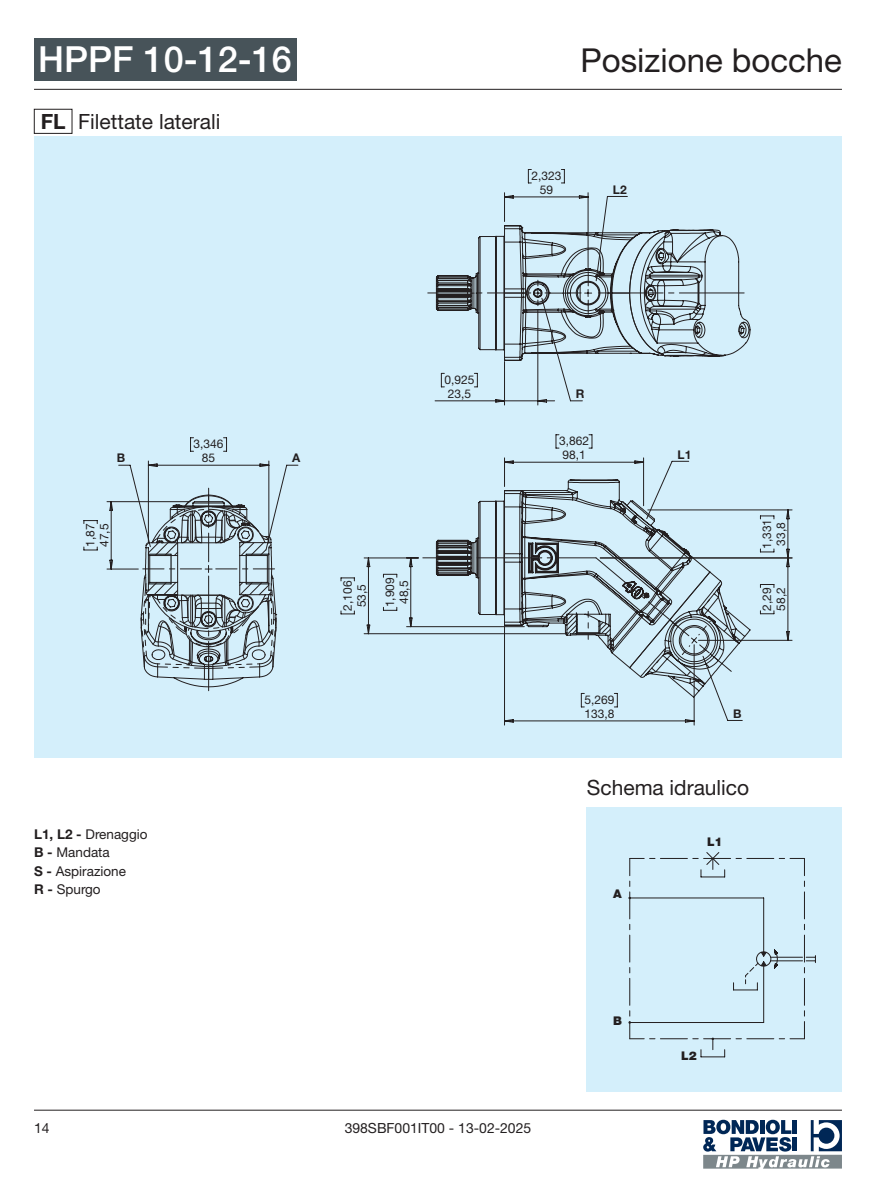
<style>
.page{position:relative;width:893px;height:1191px;background:#fff}
.page>*{position:absolute;margin:0;border:0;box-sizing:border-box;transform-origin:0 0}
.t1{font:500 36px "Helvetica Neue LT Std";color:#fff}
.t2{font:33px "Helvetica Neue LT Std";color:#231f20}
.t3{font:21px "Helvetica Neue LT Std";color:#231f20}
.t4{font:13.95px "Helvetica Neue LT Std";color:#231f20}
.t5{font:13.5px/18.1px "Helvetica Neue LT Std";color:#231f20}
.t6{font:12px/14px "Helvetica Neue LT Std";color:#231f20}
.t7{font:700 12px "Helvetica Neue LT Std";color:#231f20}
.t8{font:900 12px "Helvetica Neue LT Std";color:#231f20}
.s1{font-weight:700}
</style>
<div class="page">
<hr style="left:34px;top:89px;width:808px;height:1px;background:#231f20">
<hr style="left:34px;top:1109px;width:808px;height:1px;background:#231f20">
<svg style="left:703px;top:1119px;width:139px;height:49px"></svg>
<div style="left:34px;top:38px;width:262px;height:43px;background:#475359"></div>
<div style="left:34px;top:109px;width:38px;height:25px;border:1px solid #231f20"></div>
<div style="left:34px;top:137px;width:808px;height:621px;background:#d4effb"></div>
<svg style="left:341px;top:434px;width:451px;height:291px"></svg>
<svg style="left:428px;top:169px;width:323px;height:236px"></svg>
<svg style="left:84px;top:437px;width:193px;height:253px"></svg>
<div style="left:587px;top:807px;width:255px;height:284px;background:#d4effb"></div>
<svg style="left:629px;top:852px;width:187px;height:205px"></svg>
<h1 class="t1" style="left:38px;top:38px;width:255px">HPPF 10-12-16</h1>
<h2 class="t2" style="left:580px;top:41px;width:263px">Posizione bocche</h2>
<h3 class="t3" style="left:41px;top:109px;width:181px"><span class="s1">FL</span> Filettate laterali</h3>
<p class="t6" style="left:531px;top:169px;width:31px;text-align:center">2,323<br>59</p>
<p class="t7" style="left:613px;top:182px;width:15px">L2</p>
<p class="t6" style="left:444px;top:373px;width:31px">0,925<br>23,5</p>
<p class="t7" style="left:576px;top:386px;width:10px">R</p>
<p class="t6" style="left:194px;top:437px;width:31px">3,346</p>
<p class="t7" style="left:117px;top:450px;width:10px">B</p>
<p class="t6" style="left:202px;top:451px;width:15px">85</p>
<p class="t7" style="left:292px;top:450px;width:10px">A</p>
<p class="t6" style="left:559px;top:434px;width:31px">3,862<br>98,1</p>
<p class="t7" style="left:678px;top:447px;width:15px">L1</p>
<p class="t6" style="left:83px;top:547px;width:25px;rotate:-90deg">1,87<br>47,5</p>
<p class="t6" style="left:760px;top:549px;width:31px;rotate:-90deg">1,331<br>33,8</p>
<p class="t6" style="left:340px;top:611px;width:31px;rotate:-90deg">2,106<br>53,5</p>
<p class="t6" style="left:383px;top:607px;width:31px;rotate:-90deg">1,909<br>48,5</p>
<p class="t6" style="left:760px;top:611px;width:25px;rotate:-90deg">2,29<br>58,2</p>
<p class="t6" style="left:584px;top:692px;width:31px">5,269<br>133,8</p>
<p class="t7" style="left:733px;top:706px;width:10px">B</p>
<h3 class="t3" style="left:587px;top:775px;width:164px">Schema idraulico</h3>
<p class="t5" style="left:34px;top:825px;width:115px"><span class="s1">L1, L2 -</span> Drenaggio<br><span class="s1">B -</span> Mandata<br><span class="s1">S -</span> Aspirazione<br><span class="s1">R -</span> Spurgo</p>
<p class="t8" style="left:613px;top:886px;width:10px">A</p>
<p class="t8" style="left:707px;top:834px;width:17px">L1</p>
<p class="t4" style="left:34px;top:1119px;width:17px">14</p>
<p class="t4" style="left:345px;top:1119px;width:188px">398SBF001IT00 - 13-02-2025</p>
<p class="t8" style="left:613px;top:1013px;width:10px">B</p>
<p class="t8" style="left:681px;top:1048px;width:17px">L2</p>
</div>
